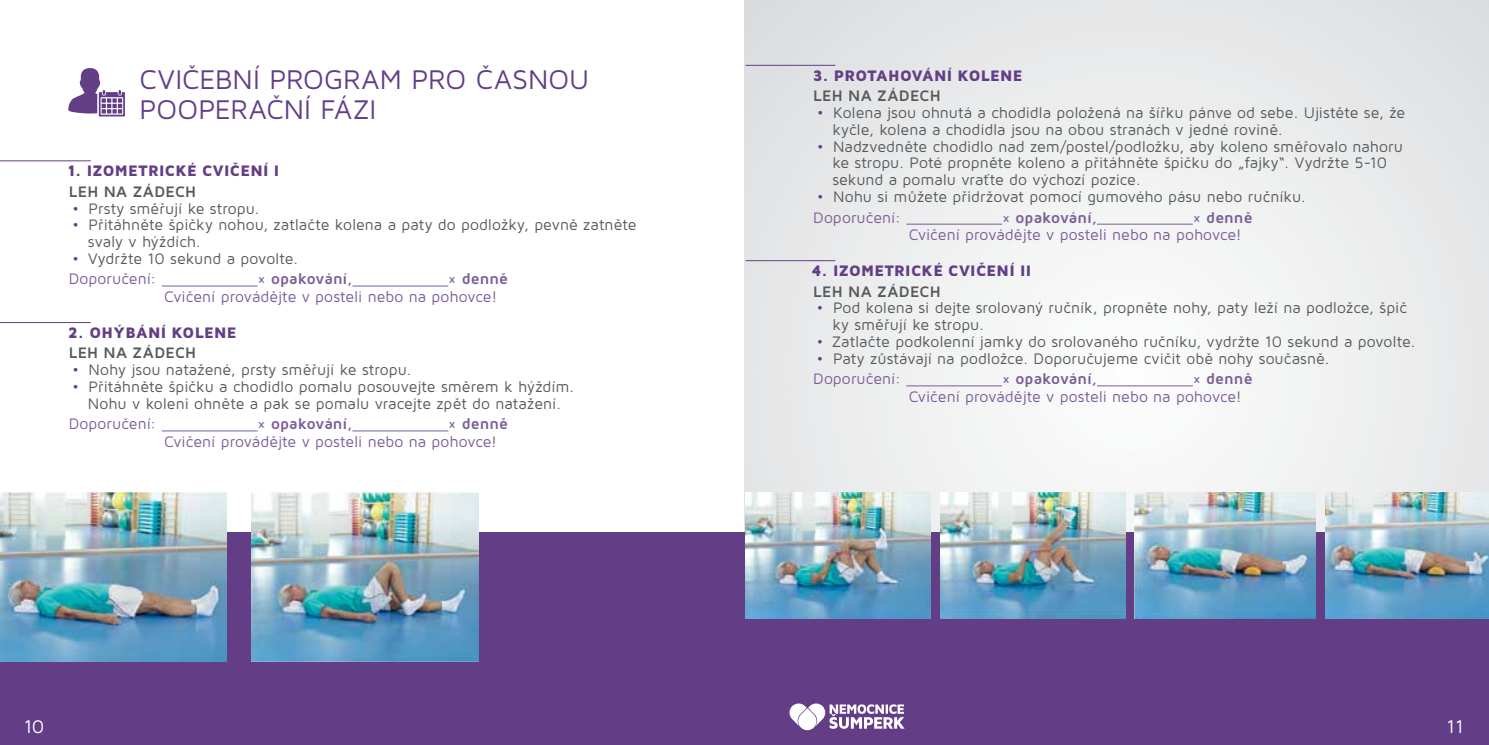
<style>
.page{position:relative;width:1489px;height:745px;background:#fff}
.page>*{position:absolute;margin:0;border:0;box-sizing:border-box;transform-origin:0 0}
.t1{font:28px/29.8px "Maven Pro";color:#633e87}
.t2{font:18.9px "Maven Pro";color:#fff}
.t3{font:15.75px/16.8px "Maven Pro";color:#58595b}
.t4{font:15.75px/17.5px "Maven Pro";color:#7b5d98}
.t5{font:900 15.75px "Maven Pro";letter-spacing:.02em;color:#633e87}
.t6{font:700 15.75px "Maven Pro";letter-spacing:.025em;color:#58595b}
.t7{font:700 15.75px "Maven Pro";letter-spacing:-.005em;color:#7b5d98}
.s1{color:#633e87}
.s2{color:#7b5d98}
.s3{font-weight:700}
.s4{color:#58595b}
</style>
<div class="page">
<hr style="left:0;top:160px;width:91px;height:1px;background:#633e87">
<hr style="left:162px;top:285px;width:95px;height:1px;background:#7b5d98">
<hr style="left:352px;top:285px;width:96px;height:1px;background:#7b5d98">
<hr style="left:0;top:322px;width:91px;height:1px;background:#633e87">
<hr style="left:162px;top:430px;width:95px;height:1px;background:#7b5d98">
<hr style="left:352px;top:430px;width:96px;height:1px;background:#7b5d98">
<hr style="left:745px;top:65px;width:90px;height:1px;background:#633e87">
<hr style="left:906px;top:223px;width:96px;height:1px;background:#7b5d98">
<hr style="left:1096px;top:223px;width:96px;height:1px;background:#7b5d98">
<hr style="left:745px;top:260px;width:90px;height:1px;background:#633e87">
<hr style="left:906px;top:385px;width:96px;height:1px;background:#7b5d98">
<hr style="left:1096px;top:385px;width:96px;height:1px;background:#7b5d98">
<svg style="left:68px;top:68px;width:57px;height:48px"></svg>
<div style="left:0;top:532px;width:1488px;height:212px;background:#633e87"></div>
<img style="left:0;top:492px;width:226px;height:168px">
<img style="left:251px;top:492px;width:228px;height:168px">
<img style="left:940px;top:492px;width:184px;height:126px">
<img style="left:745px;top:492px;width:185px;height:126px">
<img style="left:1134px;top:492px;width:181px;height:126px">
<img style="left:1324px;top:492px;width:164px;height:126px">
<svg style="left:789px;top:703px;width:115px;height:26px"></svg>
<h1 class="t1" style="left:139px;top:64px;width:451px">CVIČEBNÍ PROGRAM PRO ČASNOU<br>POOPERAČNÍ FÁZI</h1>
<p class="t5" style="left:67px;top:161px;width:213px">1. IZOMETRICKÉ CVIČENÍ I</p>
<p class="t6" style="left:69px;top:181px;width:129px">LEH NA ZÁDECH</p>
<p class="t3" style="left:72px;top:199px;width:188px"><span class="s1">•</span> Prsty směřují ke stropu.</p>
<p class="t3" style="left:88px;top:216px;width:550px;text-indent:-15px"><span class="s1">•</span> Přitáhněte špičky nohou, zatlačte kolena a paty do podložky, pevně zatněte svaly v hýždích.</p>
<p class="t3" style="left:69px;top:247px;width:231px;line-height:20.5px"><span class="s1">•</span> Vydržte 10 sekund a povolte.<br><span class="s2">Doporučení:</span></p>
<p class="t4" style="left:164px;top:269px;width:345px;text-indent:284px"><span class="s3">× denně<br></span>Cvičení provádějte v posteli nebo na pohovce<span class="s4">!</span></p>
<p class="t5" style="left:68px;top:322px;width:170px">2. OHÝBÁNÍ KOLENE</p>
<p class="t6" style="left:69px;top:343px;width:129px">LEH NA ZÁDECH</p>
<p class="t3" style="left:72px;top:360px;width:341px"><span class="s1">•</span> Nohy jsou natažené, prsty směřují ke stropu.</p>
<p class="t3" style="left:72px;top:377px;width:503px;text-align:center"><span class="s1">•</span> Přitáhněte špičku a chodidlo pomalu posouvejte směrem k hýždím.<br>Nohu v koleni ohněte a pak se pomalu vracejte zpět do natažení.</p>
<p class="t4" style="left:69px;top:414px;width:89px">Doporučení:</p>
<p class="t7" style="left:257px;top:414px;width:96px">× opakování,</p>
<p class="t7" style="left:257px;top:269px;width:96px">× opakování,</p>
<p class="t4" style="left:164px;top:414px;width:345px;text-indent:284px"><span class="s3">× denně<br></span>Cvičení provádějte v posteli nebo na pohovce<span class="s4">!</span></p>
<p class="t5" style="left:813px;top:65px;width:211px">3. PROTAHOVÁNÍ KOLENE</p>
<p class="t6" style="left:813px;top:86px;width:129px">LEH NA ZÁDECH</p>
<p class="t3" style="left:832px;top:103px;width:574px;text-indent:-15px"><span class="s1">•</span> Kolena jsou ohnutá a chodidla položená na šířku pánve od sebe. Ujistěte se, že kyčle, kolena a chodidla jsou na obou stranách v jedné rovině.</p>
<p class="t3" style="left:832px;top:137px;width:572px;text-indent:-15px"><span class="s1">•</span> Nadzvedněte chodidlo nad zem/postel/podložku, aby koleno směřovalo nahoru ke stropu. Poté propněte koleno a přitáhněte špičku do „fajky“. Vydržte 5-10 sekund a pomalu vraťte do výchozí pozice.</p>
<p class="t3" style="left:813px;top:186px;width:494px;line-height:20.5px"><span class="s1">•</span> Nohu si můžete přidržovat pomocí gumového pásu nebo ručníku.<br><span class="s2">Doporučení:</span></p>
<p class="t4" style="left:908px;top:208px;width:345px;text-indent:284px"><span class="s3">× denně<br></span>Cvičení provádějte v posteli nebo na pohovce<span class="s4">!</span></p>
<p class="t5" style="left:812px;top:261px;width:221px">4. IZOMETRICKÉ CVIČENÍ II</p>
<p class="t6" style="left:813px;top:281px;width:129px">LEH NA ZÁDECH</p>
<p class="t3" style="left:832px;top:299px;width:576px;text-indent:-15px"><span class="s1">•</span> Pod kolena si dejte srolovaný ručník, propněte nohy, paty leží na podložce, špič ky směřují ke stropu.</p>
<p class="t3" style="left:817px;top:332px;width:600px"><span class="s1">•</span> Zatlačte podkolenní jamky do srolovaného ručníku, vydržte 10 sekund a povolte.</p>
<p class="t3" style="left:813px;top:347px;width:518px;line-height:20.5px"><span class="s1">•</span> Paty zůstávají na podložce. Doporučujeme cvičit obě nohy současně.<br><span class="s2">Doporučení:</span></p>
<p class="t7" style="left:1002px;top:207px;width:96px">× opakování,</p>
<p class="t4" style="left:908px;top:369px;width:345px;text-indent:284px"><span class="s3">× denně<br></span>Cvičení provádějte v posteli nebo na pohovce<span class="s4">!</span></p>
<p class="t7" style="left:1002px;top:369px;width:96px">× opakování,</p>
<p class="t2" style="left:24px;top:714px;width:22px">10</p>
<p class="t2" style="left:1446px;top:714px;width:19px">11</p>
</div>
